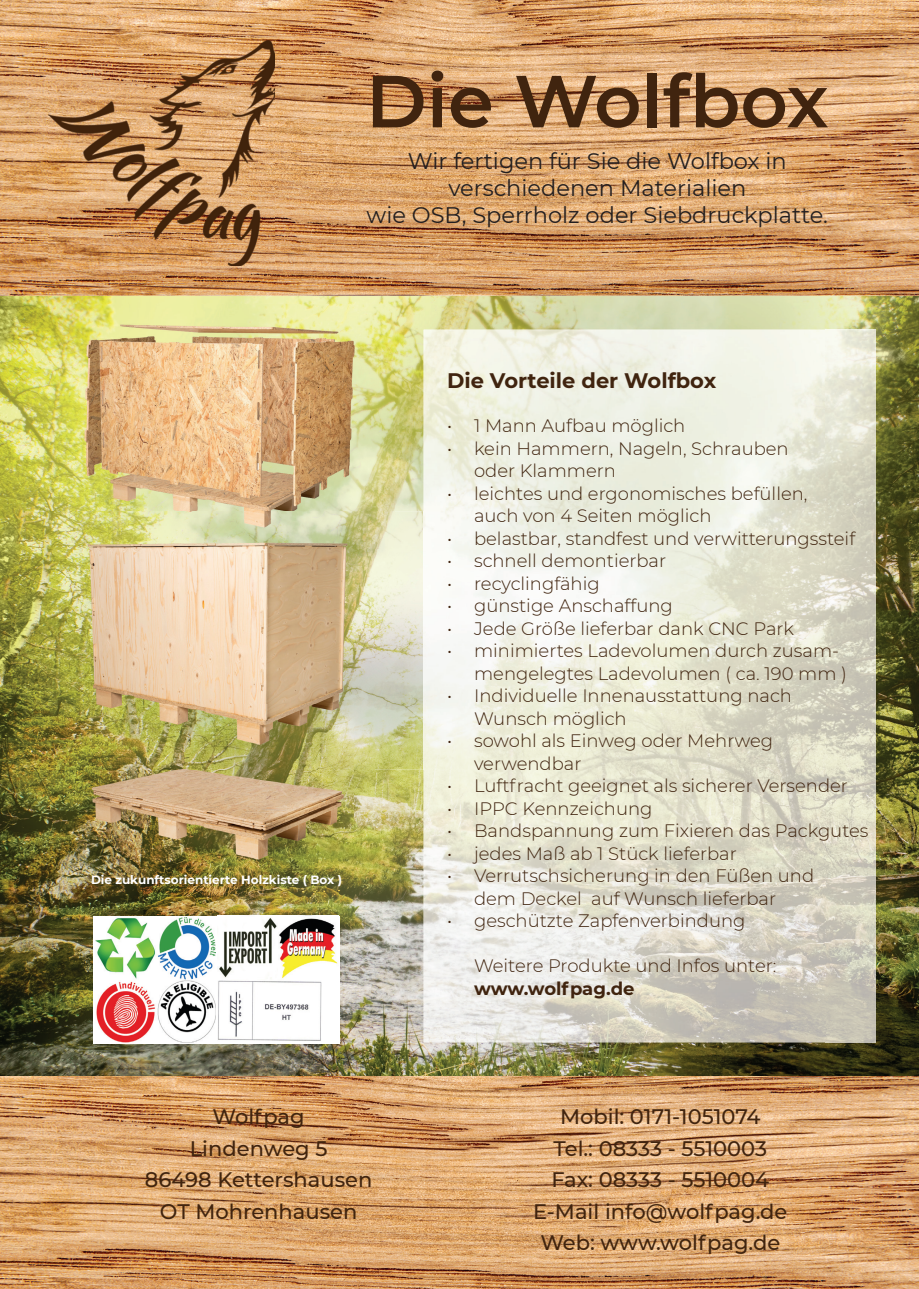
<style>
.page{position:relative;width:919px;height:1289px;background:#fff}
.page>*{position:absolute;margin:0;border:0;box-sizing:border-box;transform-origin:0 0}
.t1{font:600 73.5px "Montserrat";color:#40240f}
.t2{font:22.5px/27px "Montserrat";color:#231f20;text-align:center}
.t3{font:500 21px/31.5px "Montserrat";color:#40240f;text-align:center}
.t4{font:700 21px "Montserrat";color:#40240f}
.t5{font:300 18px/22.5px "Montserrat";color:#40240f}
.t6{font:700 18px "Montserrat";color:#40240f}
.t7{font:700 12px "Montserrat";color:#fff}
</style>
<div class="page">
<img style="left:0;top:296px;width:918px;height:780px">
<img style="left:0;top:0;width:918px;height:296px">
<img style="left:423px;top:330px;width:452px;height:712px">
<img style="left:48px;top:40px;width:227px;height:226px">
<img style="left:0;top:1076px;width:918px;height:212px">
<img style="left:47px;top:304px;width:347px;height:207px">
<img style="left:25px;top:511px;width:349px;height:207px">
<img style="left:374px;top:511px;width:51px;height:258px">
<img style="left:25px;top:718px;width:56px;height:51px">
<img style="left:354px;top:718px;width:20px;height:51px">
<img style="left:95px;top:916px;width:121px;height:127px">
<div style="left:216px;top:915px;width:124px;height:128px;background:#fff"></div>
<img style="left:218px;top:915px;width:120px;height:126px">
<img style="left:81px;top:704px;width:273px;height:181px">
<h1 class="t1" style="left:366px;top:49px;width:464px">Die Wolfbox</h1>
<p class="t2" style="left:366px;top:146px;width:463px">Wir fertigen für Sie die Wolfbox in verschiedenen Materialien<br>wie OSB, Sperrholz oder Siebdruckplatte.</p>
<p class="t7" style="left:91px;top:870px;width:252px">Die zukunftsorientierte Holzkiste ( Box )</p>
<p class="t4" style="left:447px;top:365px;width:270px">Die Vorteile der Wolfbox</p>
<p class="t5" style="left:447px;top:414px;width:240px">• 1 Mann Aufbau möglich</p>
<p class="t5" style="left:474px;top:436px;width:316px;text-indent:-27px">• kein Hammern, Nageln, Schrauben oder Klammern</p>
<p class="t5" style="left:474px;top:481px;width:335px;text-indent:-27px">• leichtes und ergonomisches befüllen, auch von 4 Seiten möglich</p>
<p class="t5" style="left:447px;top:526px;width:409px">• belastbar, standfest und verwitterungssteif</p>
<p class="t5" style="left:447px;top:549px;width:221px">• schnell demontierbar</p>
<p class="t5" style="left:447px;top:571px;width:154px">• recyclingfähig</p>
<p class="t5" style="left:447px;top:594px;width:227px">• günstige Anschaffung</p>
<p class="t5" style="left:447px;top:616px;width:348px">• Jede Größe lieferbar dank CNC Park</p>
<p class="t5" style="left:474px;top:639px;width:374px;text-indent:-27px">• minimiertes Ladevolumen durch zusam&shy;mengelegtes Ladevolumen ( ca. 190 mm )</p>
<p class="t5" style="left:474px;top:684px;width:319px;text-indent:-27px">• Individuelle Innenausstattung nach<br>Wunsch möglich</p>
<p class="t5" style="left:474px;top:729px;width:300px;text-indent:-27px">• sowohl als Einweg oder Mehrweg verwendbar</p>
<p class="t5" style="left:447px;top:774px;width:402px">• Luftfracht geeignet als sicherer Versender</p>
<p class="t5" style="left:447px;top:796px;width:207px">• IPPC Kennzeichung</p>
<p class="t5" style="left:447px;top:819px;width:423px">• Bandspannung zum Fixieren das Packgutes</p>
<p class="t5" style="left:447px;top:841px;width:291px">• jedes Maß ab 1 Stück lieferbar</p>
<p class="t5" style="left:474px;top:864px;width:341px;text-indent:-27px">• Verrutschsicherung in den Füßen und dem Deckel auf Wunsch lieferbar</p>
<p class="t5" style="left:447px;top:909px;width:300px">• geschützte Zapfenverbindung</p>
<p class="t5" style="left:474px;top:954px;width:304px">Weitere Produkte und Infos unter:</p>
<p class="t6" style="left:474px;top:975px;width:162px">www.wolfpag.de</p>
<p class="t3" style="left:145px;top:1100px;width:229px">Wolfpag<br>Lindenweg 5<br>86498 Kettershausen<br>OT Mohrenhausen</p>
<p class="t3" style="left:533px;top:1100px;width:255px">Mobil: 0171-1051074<br>Tel.: 08333 - 5510003<br>Fax: 08333 - 5510004<br>E-Mail info@wolfpag.de<br>Web: www.wolfpag.de</p>
</div>
